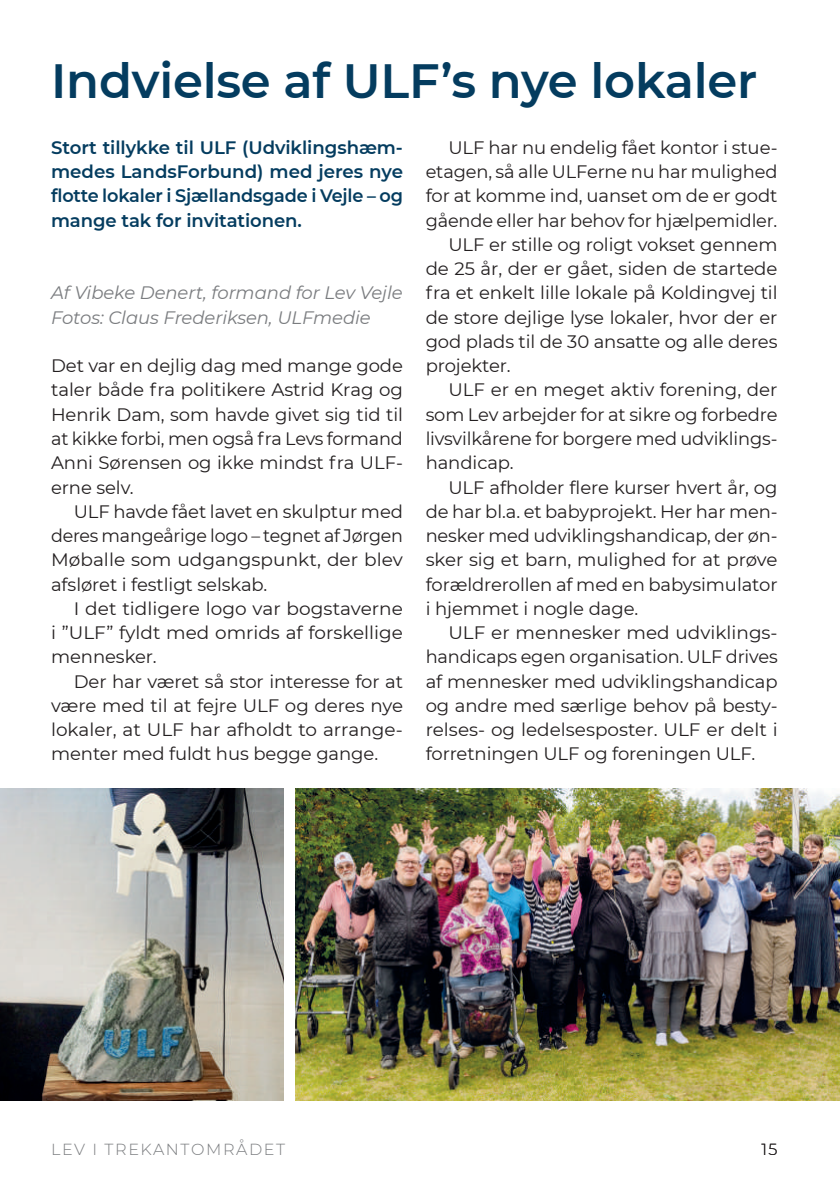
<style>
.page{position:relative;width:840px;height:1191px;background:#fff}
.page>*{position:absolute;margin:0;border:0;box-sizing:border-box;transform-origin:0 0}
.t1{font:600 48px "Montserrat";letter-spacing:-.005em;color:#043c5f}
.t2{font:18px/24.2px "Montserrat";letter-spacing:-.005em;color:#231f20;text-align:justify}
.t3{font:600 18px/24.2px "Montserrat";letter-spacing:-.01em;color:#043c5f;text-align:justify}
.t4{font:italic 18px/24.2px "Montserrat";letter-spacing:-.005em;color:#7a7c7f}
.t5{font:300 16px "Montserrat";letter-spacing:.1em;color:#7a7c7f}
.t6{font:300 16px "Montserrat";color:#231f20}
</style>
<div class="page">
<img style="left:0;top:788px;width:283px;height:312px">
<img style="left:295px;top:788px;width:544px;height:312px">
<h1 class="t1" style="left:51px;top:46px;width:707px">Indvielse af ULF’s nye lokaler</h1>
<p class="t3" style="left:51px;top:134px;width:353px">Stort tillykke til ULF (Udviklingshæm&shy;medes LandsForbund) med jeres nye flotte lokaler i Sjællandsgade i Vejle – og mange tak for invitationen.</p>
<p class="t4" style="left:51px;top:280px;width:353px">Af Vibeke Denert, formand for Lev Vejle<br>Fotos: Claus Frederiksen, ULFmedie</p>
<p class="t2" style="left:51px;top:353px;width:353px;text-align:left">Det var en dejlig dag med mange gode taler både fra politikere Astrid Krag og Henrik Dam, som havde givet sig tid til at kikke forbi, men også fra Levs formand Anni Sørensen og ikke mindst fra ULF&shy;erne selv.</p>
<p class="t2" style="left:51px;top:498px;width:353px;text-indent:23px">ULF havde fået lavet en skulptur med deres mangeårige logo – tegnet af Jørgen Møballe som udgangspunkt, der blev afsløret i festligt selskab.</p>
<p class="t2" style="left:51px;top:595px;width:353px;text-indent:23px">I det tidligere logo var bogstaverne i ”ULF” fyldt med omrids af forskellige mennesker.</p>
<p class="t2" style="left:51px;top:668px;width:353px;text-indent:23px">Der har været så stor interesse for at være med til at fejre ULF og deres nye lokaler, at ULF har afholdt to arrange&shy;menter med fuldt hus begge gange.</p>
<p class="t2" style="left:448px;top:135px;width:330px">ULF har nu endelig fået kontor i stue-</p>
<p class="t2" style="left:425px;top:159px;width:353px">etagen, så alle ULFerne nu har mulighed</p>
<p class="t2" style="left:425px;top:183px;width:353px">for at komme ind, uanset om de er godt</p>
<p class="t2" style="left:425px;top:207px;width:353px">gående eller har behov for hjælpemidler.</p>
<p class="t2" style="left:448px;top:232px;width:330px">ULF er stille og roligt vokset gennem</p>
<p class="t2" style="left:425px;top:256px;width:353px">de 25 år, der er gået, siden de startede</p>
<p class="t2" style="left:425px;top:280px;width:353px">fra et enkelt lille lokale på Koldingvej til</p>
<p class="t2" style="left:425px;top:304px;width:353px">de store dejlige lyse lokaler, hvor der er</p>
<p class="t2" style="left:425px;top:329px;width:353px">god plads til de 30 ansatte og alle deres</p>
<p class="t2" style="left:425px;top:353px;width:86px">projekter.</p>
<p class="t2" style="left:448px;top:377px;width:330px">ULF er en meget aktiv forening, der</p>
<p class="t2" style="left:425px;top:401px;width:353px">som Lev arbejder for at sikre og forbedre</p>
<p class="t2" style="left:425px;top:426px;width:353px">livsvilkårene for borgere med udviklings-</p>
<p class="t2" style="left:425px;top:450px;width:89px">handicap.</p>
<p class="t2" style="left:448px;top:474px;width:330px">ULF afholder flere kurser hvert år, og</p>
<p class="t2" style="left:425px;top:498px;width:353px">de har bl.a. et babyprojekt. Her har men-</p>
<p class="t2" style="left:425px;top:523px;width:353px">nesker med udviklingshandicap, der øn-</p>
<p class="t2" style="left:425px;top:547px;width:353px">sker sig et barn, mulighed for at prøve</p>
<p class="t2" style="left:425px;top:571px;width:353px">forældrerollen af med en babysimulator</p>
<p class="t2" style="left:425px;top:595px;width:214px">i hjemmet i nogle dage.</p>
<p class="t2" style="left:448px;top:620px;width:330px">ULF er mennesker med udviklings-</p>
<p class="t2" style="left:425px;top:644px;width:353px">handicaps egen organisation. ULF drives</p>
<p class="t2" style="left:425px;top:668px;width:353px">af mennesker med udviklingshandicap</p>
<p class="t2" style="left:425px;top:693px;width:353px">og andre med særlige behov på besty-</p>
<p class="t2" style="left:425px;top:717px;width:353px">relses- og ledelsesposter. ULF er delt i</p>
<p class="t2" style="left:425px;top:741px;width:331px">forretningen ULF og foreningen ULF.</p>
<p class="t5" style="left:51px;top:1138px;width:235px">LEV I TREKANTOMRÅDET</p>
<p class="t6" style="left:761px;top:1138px;width:18px">15</p>
</div>
